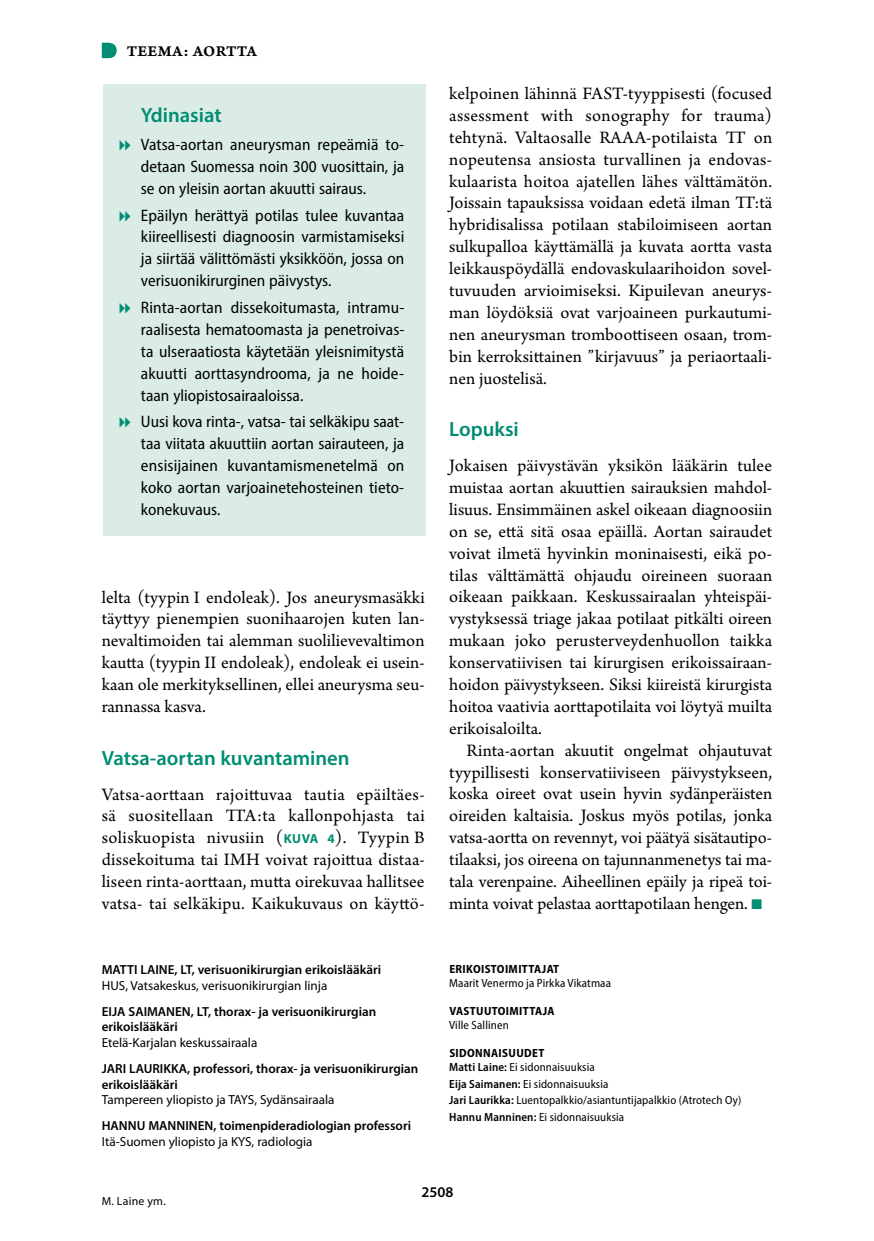
<style>
.page{position:relative;width:874px;height:1241px;background:#fff}
.page>*{position:absolute;margin:0;border:0;box-sizing:border-box;transform-origin:0 0}
.t1{font:600 20.65px "Myriad Pro";color:#008d72}
.t2{font:18.38px/21.9px "Arno Pro";color:#000;text-align:justify}
.t3{font:semi-condensed 16.62px/21.9px "Myriad Pro";color:#000;text-align:justify}
.t4{font:15.75px "Arno Pro Smbd Caption";letter-spacing:.015em;color:#000}
.t5{font:600 14.88px "Myriad Pro";color:#000}
.t6{font:600 13.12px/15.8px "Myriad Pro";color:#000}
.t7{font:13.12px "Myriad Pro";color:#000}
.t8{font:semi-condensed 11.9px/16.4px "Myriad Pro";letter-spacing:.01em;color:#000}
.t9{font:700 semi-condensed 11.9px "Myriad Pro";letter-spacing:.03em;color:#000}
.t10{font:11.9px "Myriad Pro";letter-spacing:.02em;color:#000}
.s1{font-family:"Myriad Pro";font-weight:700;font-size:13.12px;color:#008d72}
.s2{color:#008d72}
.s3{font-weight:700}
.s4{font-weight:600}
</style>
<div class="page">
<svg style="left:102px;top:43px;width:15px;height:15px"></svg>
<div style="left:102px;top:84px;width:323px;height:452px;background:#dbece7"></div>
<p class="t4" style="left:127px;top:41px;width:132px">TEEMA: AORTTA</p>
<p class="t1" style="left:141px;top:102px;width:82px">Ydinasiat</p>
<p class="t3" style="left:141px;top:133px;width:265px">Vatsa-aortan aneurysman repeämiä to&shy;detaan Suomessa noin 300 vuosittain, ja se on yleisin aortan akuutti sairaus.</p>
<p class="t3" style="left:141px;top:204px;width:265px">Epäilyn herättyä potilas tulee kuvantaa kiireellisesti diagnoosin varmistamiseksi ja siirtää välittömästi yksikköön, jossa on verisuonikirurginen päivystys.</p>
<p class="t3" style="left:141px;top:296px;width:265px">Rinta-aortan dissekoitumasta, intramu&shy;raalisesta hematoomasta ja penetroivas&shy;ta ulseraatiosta käytetään yleisnimitystä akuutti aorttasyndrooma, ja ne hoide&shy;taan yliopistosairaaloissa.</p>
<p class="t3" style="left:141px;top:410px;width:265px">Uusi kova rinta-, vatsa- tai selkäkipu saat&shy;taa viitata akuuttiin aortan sairauteen, ja ensisijainen kuvantamismenetelmä on koko aortan varjoainetehosteinen tieto&shy;konekuvaus.</p>
<p class="t2" style="left:102px;top:587px;width:324px">lelta (tyypin I endoleak). Jos aneurysmasäkki täyttyy pienempien suonihaarojen kuten lan&shy;nevaltimoiden tai alemman suolilievevaltimon kautta (tyypin II endoleak), endoleak ei usein&shy;kaan ole merkityksellinen, ellei aneurysma seu&shy;rannassa kasva.</p>
<p class="t1" style="left:102px;top:744px;width:249px">Vatsa-aortan kuvantaminen</p>
<p class="t2" style="left:102px;top:784px;width:324px">Vatsa-aorttaan rajoittuvaa tautia epäiltäes&shy;sä suositellaan TTA:ta kallonpohjasta tai soliskuopista nivusiin (<span class="s1">KUVA 4</span>). Tyypin B dissekoituma tai IMH voivat rajoittua distaa&shy;liseen rinta-aorttaan, mutta oirekuvaa hallitsee vatsa- tai selkäkipu. Kaikukuvaus on käyttö-</p>
<p class="t6" style="left:102px;top:961px;width:281px">MATTI LAINE, LT, verisuonikirurgian erikoislääkäri</p>
<p class="t7" style="left:102px;top:977px;width:227px">HUS, Vatsakeskus, verisuonikirurgian linja</p>
<p class="t6" style="left:102px;top:1002px;width:276px">EIJA SAIMANEN, LT, thorax- ja verisuonikirurgian erikoislääkäri</p>
<p class="t7" style="left:102px;top:1034px;width:157px">Etelä-Karjalan keskussairaala</p>
<p class="t6" style="left:102px;top:1060px;width:318px">JARI LAURIKKA, professori, thorax- ja verisuonikirurgian erikoislääkäri</p>
<p class="t7" style="left:102px;top:1091px;width:234px">Tampereen yliopisto ja TAYS, Sydänsairaala</p>
<p class="t6" style="left:102px;top:1117px;width:310px">HANNU MANNINEN, toimenpideradiologian professori</p>
<p class="t7" style="left:102px;top:1133px;width:212px">Itä-Suomen yliopisto ja KYS, radiologia</p>
<p class="t2" style="left:449px;top:83px;width:324px">kelpoinen lähinnä FAST-tyyppisesti (focused assessment with sonography for trauma) tehtynä. Valtaosalle RAAA-potilaista TT on nopeutensa ansiosta turvallinen ja endovas&shy;kulaarista hoitoa ajatellen lähes välttämätön.<br>Joissain tapauksissa voidaan edetä ilman TT:tä hybridisalissa potilaan stabiloimiseen aortan sulkupalloa käyttämällä ja kuvata aortta vasta leikkauspöydällä endovaskulaarihoidon sovel&shy;tuvuuden arvioimiseksi. Kipuilevan aneurys&shy;man löydöksiä ovat varjoaineen purkautumi&shy;nen aneurysman tromboottiseen osaan, trom&shy;bin kerroksittainen ”kirjavuus” ja periaortaali&shy;nen juostelisä.</p>
<p class="t1" style="left:449px;top:416px;width:71px">Lopuksi</p>
<p class="t2" style="left:449px;top:455px;width:324px">Jokaisen päivystävän yksikön lääkärin tulee muistaa aortan akuuttien sairauksien mahdol&shy;lisuus. Ensimmäinen askel oikeaan diagnoosiin on se, että sitä osaa epäillä. Aortan sairaudet voivat ilmetä hyvinkin moninaisesti, eikä po&shy;tilas välttämättä ohjaudu oireineen suoraan oikeaan paikkaan. Keskussairaalan yhteispäi&shy;vystyksessä triage jakaa potilaat pitkälti oireen mukaan joko perusterveydenhuollon taikka konservatiivisen tai kirurgisen erikoissairaan&shy;hoidon päivystykseen. Siksi kiireistä kirurgista hoitoa vaativia aorttapotilaita voi löytyä muilta erikoisaloilta.</p>
<p class="t2" style="left:449px;top:740px;width:324px;text-indent:17px">Rinta-aortan akuutit ongelmat ohjautuvat tyypillisesti konservatiiviseen päivystykseen, koska oireet ovat usein hyvin sydänperäisten oireiden kaltaisia. Joskus myös potilas, jonka vatsa-aortta on revennyt, voi päätyä sisätautipo&shy;tilaaksi, jos oireena on tajunnanmenetys tai ma&shy;tala verenpaine. Aiheellinen epäily ja ripeä toi&shy;minta voivat pelastaa aorttapotilaan hengen. <span class="s2">■</span></p>
<p class="t9" style="left:449px;top:961px;width:111px">ERIKOISTOIMITTAJAT</p>
<p class="t8" style="left:449px;top:974px;width:163px">Maarit Venermo ja Pirkka Vikatmaa</p>
<p class="t9" style="left:449px;top:1003px;width:107px">VASTUUTOIMITTAJA</p>
<p class="t8" style="left:449px;top:1016px;width:61px">Ville Sallinen</p>
<p class="t8" style="left:449px;top:1046px;width:147px;line-height:14px"><span class="s3">SIDONNAISUUDET<br></span><span class="s4">Matti Laine:</span> Ei sidonnaisuuksia</p>
<p class="t8" style="left:449px;top:1075px;width:293px"><span class="s4">Eija Saimanen:</span> Ei sidonnaisuuksia<br><span class="s4">Jari Laurikka:</span> Luentopalkkio/asiantuntijapalkkio (Atrotech Oy)<br><span class="s4">Hannu Manninen:</span> Ei sidonnaisuuksia</p>
<p class="t10" style="left:102px;top:1193px;width:65px">M. Laine ym.</p>
<p class="t5" style="left:421px;top:1182px;width:33px">2508</p>
</div>
